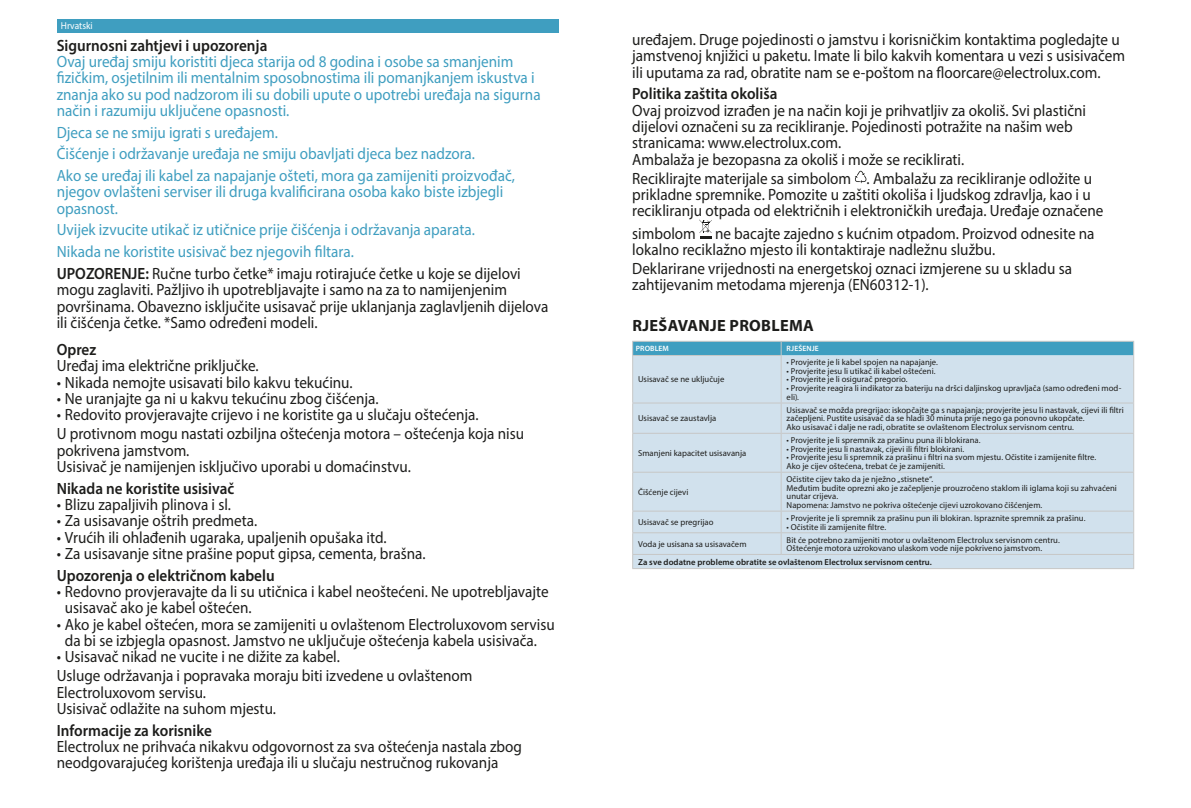
<style>
.page{position:relative;width:1191px;height:808px;background:#fff}
.page>*{position:absolute;margin:0;border:0;box-sizing:border-box;transform-origin:0 0}
.t1{font:16.3px/16.3px "Myriad Pro";color:#1d1d1b;scale:.93 1}
.t2{font:16.3px/16.3px "Myriad Pro";color:#3f9ec0;scale:.93 1}
.t3{font:600 16.3px "Myriad Pro";color:#1d1d1b;scale:.93 1}
.t4{font:700 16.3px "Myriad Pro";letter-spacing:.02em;color:#1d1d1b}
.t5{font:10.1px "Myriad Pro";color:#fff;scale:.93 1}
.t6{font:8.6px/8.6px "Myriad Pro";color:#1d1d1b}
.t7{font:600 8.6px "Myriad Pro";letter-spacing:.005em;color:#1d1d1b}
.t8{font:600 7.7px "Myriad Pro";letter-spacing:.015em;color:#fff}
.s1{font-weight:600;color:#1d1d1b}
.s2{color:#1d1d1b}
</style>
<div class="page">
<div style="left:57px;top:19px;width:502px;height:14px;background:#3f9ec0"></div>
<svg style="left:854px;top:171px;width:12px;height:12px"></svg>
<svg style="left:699px;top:219px;width:13px;height:19px"></svg>
<div style="left:633px;top:355px;width:500px;height:213px;background:#d1e1ed"></div>
<hr style="left:632px;top:356px;width:1px;height:46px;background:#c7c7c6">
<hr style="left:780px;top:356px;width:1px;height:46px;background:#c7c7c6">
<hr style="left:1133px;top:355px;width:1px;height:47px;background:#c7c7c6">
<hr style="left:632px;top:403px;width:1px;height:30px;background:#c7c7c6">
<hr style="left:780px;top:403px;width:1px;height:30px;background:#c7c7c6">
<hr style="left:1133px;top:403px;width:1px;height:30px;background:#c7c7c6">
<hr style="left:632px;top:434px;width:1px;height:38px;background:#c7c7c6">
<hr style="left:780px;top:434px;width:1px;height:38px;background:#c7c7c6">
<hr style="left:1133px;top:434px;width:1px;height:38px;background:#c7c7c6">
<hr style="left:632px;top:473px;width:1px;height:38px;background:#c7c7c6">
<hr style="left:780px;top:473px;width:1px;height:38px;background:#c7c7c6">
<hr style="left:1133px;top:473px;width:1px;height:38px;background:#c7c7c6">
<svg style="left:780px;top:512px;width:1px;height:42px"></svg>
<svg style="left:632px;top:512px;width:1px;height:56px"></svg>
<svg style="left:1133px;top:512px;width:1px;height:56px"></svg>
<div style="left:632px;top:342px;width:502px;height:13px;background:#3f9ec0"></div>
<hr style="left:632px;top:341px;width:149px;height:1px;background:#c7c7c6">
<hr style="left:781px;top:341px;width:353px;height:1px;background:#c7c7c6">
<hr style="left:632px;top:355px;width:149px;height:1px;background:#c7c7c6">
<hr style="left:632px;top:554px;width:149px;height:1px;background:#c7c7c6">
<hr style="left:781px;top:554px;width:353px;height:1px;background:#c7c7c6">
<hr style="left:632px;top:568px;width:149px;height:1px;background:#c7c7c6">
<hr style="left:781px;top:568px;width:353px;height:1px;background:#c7c7c6">
<hr style="left:632px;top:402px;width:149px;height:1px;background:#c7c7c6">
<hr style="left:781px;top:402px;width:353px;height:1px;background:#c7c7c6">
<hr style="left:632px;top:433px;width:149px;height:1px;background:#c7c7c6">
<hr style="left:781px;top:433px;width:353px;height:1px;background:#c7c7c6">
<hr style="left:632px;top:472px;width:149px;height:1px;background:#c7c7c6">
<hr style="left:781px;top:472px;width:353px;height:1px;background:#c7c7c6">
<hr style="left:632px;top:511px;width:149px;height:1px;background:#c7c7c6">
<hr style="left:781px;top:511px;width:353px;height:1px;background:#c7c7c6">
<hr style="left:632px;top:532px;width:149px;height:1px;background:#c7c7c6">
<hr style="left:781px;top:532px;width:353px;height:1px;background:#c7c7c6">
<p class="t5" style="left:61px;top:19px;width:36px">Hrvatski</p>
<p class="t3" style="left:57px;top:35px;width:228px">Sigurnosni zahtjevi i upozorenja</p>
<p class="t2" style="left:57px;top:53px;width:522px">Ovaj uređaj smiju koristiti djeca starija od 8 godina i osobe sa smanjenim fizičkim, osjetilnim ili mentalnim sposobnostima ili pomanjkanjem iskustva i znanja ako su pod nadzorom ili su dobili upute o upotrebi uređaja na sigurna način i razumiju uključene opasnosti.</p>
<p class="t2" style="left:57px;top:121px;width:494px;line-height:21.7px">Djeca se ne smiju igrati s uređajem.<br>Čišćenje i održavanje uređaja ne smiju obavljati djeca bez nadzora.<br>Ako se uređaj ili kabel za napajanje ošteti, mora ga zamijeniti proizvođač,</p>
<p class="t2" style="left:57px;top:183px;width:482px">njegov ovlašteni serviser ili druga kvalificirana osoba kako biste izbjegli opasnost.</p>
<p class="t2" style="left:57px;top:219px;width:500px;line-height:21.7px">Uvijek izvucite utikač iz utičnice prije čišćenja i održavanja aparata.<br>Nikada ne koristite usisivač bez njegovih filtara.<br><span class="s1">UPOZORENJE:</span> <span class="s2">Ručne turbo četke* imaju rotirajuće četke u koje se dijelovi</span></p>
<p class="t1" style="left:57px;top:281px;width:530px">mogu zaglaviti. Pažljivo ih upotrebljavajte i samo na za to namijenjenim površinama. Obavezno isključite usisavač prije uklanjanja zaglavljenih dijelova ili čišćenja četke. *Samo određeni modeli.</p>
<p class="t3" style="left:57px;top:339px;width:44px">Oprez</p>
<p class="t1" style="left:57px;top:357px;width:219px">Uređaj ima električne priključke.</p>
<p class="t1" style="left:57px;top:374px;width:320px">• Nikada nemojte usisavati bilo kakvu tekućinu.</p>
<p class="t1" style="left:57px;top:390px;width:347px">• Ne uranjajte ga ni u kakvu tekućinu zbog čišćenja.</p>
<p class="t1" style="left:57px;top:405px;width:504px;line-height:19px">• Redovito provjeravajte crijevo i ne koristite ga u slučaju oštećenja.<br>U protivnom mogu nastati ozbiljna oštećenja motora – oštećenja koja nisu</p>
<p class="t1" style="left:57px;top:442px;width:382px">pokrivena jamstvom.<br>Usisivač je namijenjen isključivo uporabi u domaćinstvu.</p>
<p class="t3" style="left:57px;top:478px;width:192px">Nikada ne koristite usisivač</p>
<p class="t1" style="left:57px;top:496px;width:189px">• Blizu zapaljivih plinova i sl.</p>
<p class="t1" style="left:57px;top:512px;width:217px">• Za usisavanje oštrih predmeta.</p>
<p class="t1" style="left:57px;top:529px;width:356px">• Vrućih ili ohlađenih ugaraka, upaljenih opušaka itd.</p>
<p class="t1" style="left:57px;top:545px;width:398px">• Za usisavanje sitne prašine poput gipsa, cementa, brašna.</p>
<p class="t3" style="left:57px;top:565px;width:236px">Upozorenja o električnom kabelu</p>
<p class="t1" style="left:65px;top:583px;width:521px;text-indent:-8px">• Redovno provjeravajte da li su utičnica i kabel neoštećeni. Ne upotrebljavajte usisavač ako je kabel oštećen.</p>
<p class="t1" style="left:57px;top:616px;width:537px;text-align:center">• Ako je kabel oštećen, mora se zamijeniti u ovlaštenom Electroluxovom servisu da bi se izbjegla opasnost. Jamstvo ne uključuje oštećenja kabela usisivača.</p>
<p class="t1" style="left:57px;top:647px;width:448px;line-height:19px">• Usisavač nikad ne vucite i ne dižite za kabel.<br>Usluge održavanja i popravaka moraju biti izvedene u ovlaštenom</p>
<p class="t1" style="left:57px;top:684px;width:237px">Electroluxovom servisu.<br>Usisivač odlažite na suhom mjestu.</p>
<p class="t3" style="left:57px;top:720px;width:168px">Informacije za korisnike</p>
<p class="t1" style="left:57px;top:738px;width:502px">Electrolux ne prihvaća nikakvu odgovornost za sva oštećenja nastala zbog neodgovarajućeg korištenja uređaja ili u slučaju nestručnog rukovanja</p>
<p class="t1" style="left:632px;top:31px;width:531px">uređajem. Druge pojedinosti o jamstvu i korisničkim kontaktima pogledajte u jamstvenoj knjižici u paketu. Imate li bilo kakvih komentara u vezi s usisivačem ili uputama za rad, obratite nam se e-poštom na floorcare@electrolux.com.</p>
<p class="t3" style="left:632px;top:83px;width:158px">Politika zaštita okoliša</p>
<p class="t1" style="left:632px;top:102px;width:489px">Ovaj proizvod izrađen je na način koji je prihvatljiv za okoliš. Svi plastični dijelovi označeni su za recikliranje. Pojedinosti potražite na našim web stranicama: www.electrolux.com.<br>Ambalaža je bezopasna za okoliš i može se reciklirati.</p>
<p class="t1" style="left:632px;top:170px;width:508px">Reciklirajte materijale sa simbolom . Ambalažu za recikliranje odložite u prikladne spremnike. Pomozite u zaštiti okoliša i ljudskog zdravlja, kao i u recikliranju otpada od električnih i elektroničkih uređaja. Uređaje označene</p>
<p class="t1" style="left:632px;top:225px;width:499px">simbolom ne bacajte zajedno s kućnim otpadom. Proizvod odnesite na lokalno reciklažno mjesto ili kontaktiraje nadležnu službu.</p>
<p class="t1" style="left:632px;top:260px;width:474px">Deklarirane vrijednosti na energetskoj oznaci izmjerene su u skladu sa zahtijevanim metodama mjerenja (EN60312-1).</p>
<p class="t4" style="left:632px;top:315px;width:183px">RJEŠAVANJE PROBLEMA</p>
<p class="t8" style="left:636px;top:344px;width:35px">PROBLEM</p>
<p class="t8" style="left:786px;top:344px;width:34px">RJEŠENJE</p>
<p class="t6" style="left:638px;top:375px;width:88px">Usisavač se ne uključuje</p>
<p class="t6" style="left:786px;top:358px;width:153px">• Provjerite je li kabel spojen na napajanje.</p>
<p class="t6" style="left:786px;top:366px;width:150px">• Provjerite jesu li utikač ili kabel oštećeni.</p>
<p class="t6" style="left:786px;top:375px;width:123px">• Provjerite je li osigurač pregorio.</p>
<p class="t6" style="left:786px;top:384px;width:336px">• Provjerite reagira li indikator za bateriju na dršci daljinskog upravljača (samo određeni mod&shy;eli).</p>
<p class="t6" style="left:638px;top:414px;width:80px">Usisavač se zaustavlja</p>
<p class="t6" style="left:786px;top:405px;width:339px">Usisavač se možda pregrijao: iskopčajte ga s napajanja; provjerite jesu li nastavak, cijevi ili filtri začepljeni. Pustite usisavač da se hladi 30 minuta prije nego ga ponovno ukopčate.<br>Ako usisavač i dalje ne radi, obratite se ovlaštenom Electrolux servisnom centru.</p>
<p class="t6" style="left:638px;top:449px;width:110px">Smanjeni kapacitet usisavanja</p>
<p class="t6" style="left:786px;top:436px;width:195px">• Provjerite je li spremnik za prašinu puna ili blokirana.</p>
<p class="t6" style="left:786px;top:444px;width:179px">• Provjerite jesu li nastavak, cijevi ili filtri blokirani.</p>
<p class="t6" style="left:786px;top:453px;width:311px">• Provjerite jesu li spremnik za prašinu i filtri na svom mjestu. Očistite i zamijenite filtre.<br>Ako je cijev oštećena, trebat će je zamijeniti.</p>
<p class="t6" style="left:638px;top:488px;width:52px">Čišćenje cijevi</p>
<p class="t6" style="left:786px;top:475px;width:332px">Očistite cijev tako da je nježno „stisnete“.<br>Međutim budite oprezni ako je začepljenje prouzročeno staklom ili iglama koji su zahvaćeni unutar crijeva.<br>Napomena: Jamstvo ne pokriva oštećenje cijevi uzrokovano čišćenjem.</p>
<p class="t6" style="left:638px;top:518px;width:77px">Usisavač se pregrijao</p>
<p class="t6" style="left:786px;top:513px;width:300px">• Provjerite je li spremnik za prašinu pun ili blokiran. Ispraznite spremnik za prašinu.</p>
<p class="t6" style="left:786px;top:522px;width:101px">• Očistite ili zamijenite filtre.</p>
<p class="t6" style="left:638px;top:539px;width:110px">Voda je usisana sa usisavačem</p>
<p class="t6" style="left:786px;top:535px;width:275px">Bit će potrebno zamijeniti motor u ovlaštenom Electrolux servisnom centru.<br>Oštećenje motora uzrokovano ulaskom vode nije pokriveno jamstvom.</p>
<p class="t7" style="left:638px;top:556px;width:295px">Za sve dodatne probleme obratite se ovlaštenom Electrolux servisnom centru.</p>
</div>
